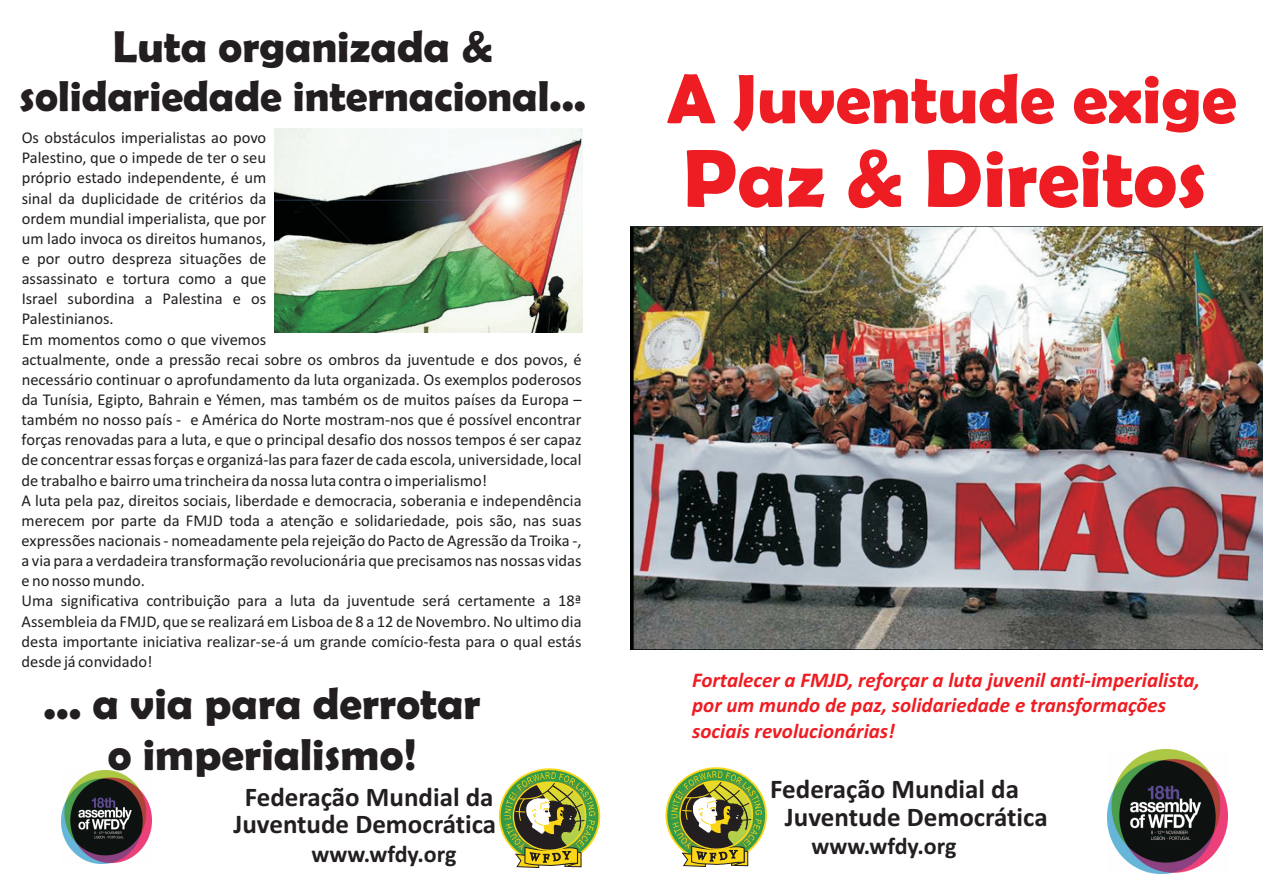
<style>
.page{position:relative;width:1263px;height:893px;background:#fff}
.page>*{position:absolute;margin:0;border:0;box-sizing:border-box;transform-origin:0 0}
.t1{font:700 82.95px "Berlin Sans FB Demi";color:#ee1d23}
.t2{font:700 70.2px "Berlin Sans FB Demi";color:#ee1d23}
.t3{font:700 45px/50.6px "Berlin Sans FB Demi";color:#231f20;text-align:center}
.t4{font:700 43.5px "Berlin Sans FB Demi";color:#231f20}
.t5{font:700 27px/27.6px "Calibri";color:#231f20}
.t6{font:700 24px "Calibri";color:#231f20}
.t7{font:italic 700 21px/25.7px "Calibri";color:#ee1d23}
.t8{font:16.5px/20.1px "Calibri";color:#231f20}
</style>
<div class="page">
<img style="left:61px;top:770px;width:90px;height:93px">
<svg style="left:665px;top:767px;width:102px;height:100px"></svg>
<svg style="left:498px;top:768px;width:103px;height:100px"></svg>
<img style="left:1107px;top:749px;width:120px;height:124px">
<img style="left:630px;top:226px;width:633px;height:424px">
<img style="left:275px;top:129px;width:307px;height:204px">
<h3 class="t3" style="left:113px;top:21px;width:381px">Luta organizada &amp;</h3>
<h3 class="t4" style="left:20px;top:71px;width:568px">solidariedade internacional...</h3>
<p class="t8" style="left:22px;top:129px;width:561px">Os obstáculos imperialistas ao povo<br>Palestino, que o impede de ter o seu<br>próprio estado independente, é um<br>sinal da duplicidade de critérios da<br>ordem mundial imperialista, que por<br>um lado invoca os direitos humanos,<br>e por outro despreza situações de<br>assassinato e tortura como a que<br>Israel subordina a Palestina e os<br>Palestinianos.<br>Em momentos como o que vivemos<br>actualmente, onde a pressão recai sobre os ombros da juventude e dos povos, é necessário continuar o aprofundamento da luta organizada. Os exemplos poderosos da Tunísia, Egipto, Bahrain e Yémen, mas também os de muitos países da Europa – também no nosso país - e América do Norte mostram-nos que é possível encontrar forças renovadas para a luta, e que o principal desafio dos nossos tempos é ser capaz de concentrar essas forças e organizá-las para fazer de cada escola, universidade, local de trabalho e bairro uma trincheira da nossa luta contra o imperialismo!<br>A luta pela paz, direitos sociais, liberdade e democracia, soberania e independência merecem por parte da FMJD toda a atenção e solidariedade, pois são, nas suas expressões nacionais - nomeadamente pela rejeição do Pacto de Agressão da Troika -, a via para a verdadeira transformação revolucionária que precisamos nas nossas vidas e no nosso mundo.<br>Uma significativa contribuição para a luta da juventude será certamente a 18ª Assembleia da FMJD, que se realizará em Lisboa de 8 a 12 de Novembro. No ultimo dia desta importante iniciativa realizar-se-á um grande comício-festa para o qual estás desde já convidado!</p>
<h3 class="t3" style="left:43px;top:677px;width:439px">... a via para derrotar o imperialismo!</h3>
<h3 class="t5" style="left:233px;top:785px;width:264px;text-align:center">Federação Mundial da<br>Juventude Democrática</h3>
<h3 class="t6" style="left:311px;top:843px;width:147px">www.wfdy.org</h3>
<h2 class="t2" style="left:667px;top:58px;width:571px">A Juventude exige</h2>
<h1 class="t1" style="left:683px;top:130px;width:525px">Paz &amp; Direitos</h1>
<p class="t7" style="left:692px;top:668px;width:509px">Fortalecer a FMJD, reforçar a luta juvenil anti-imperialista, por um mundo de paz, solidariedade e transformações sociais revolucionárias!</p>
<h3 class="t5" style="left:785px;top:778px;width:264px;text-indent:-15px">Federação Mundial da<br>Juventude Democrática</h3>
<h3 class="t6" style="left:811px;top:836px;width:147px">www.wfdy.org</h3>
</div>
